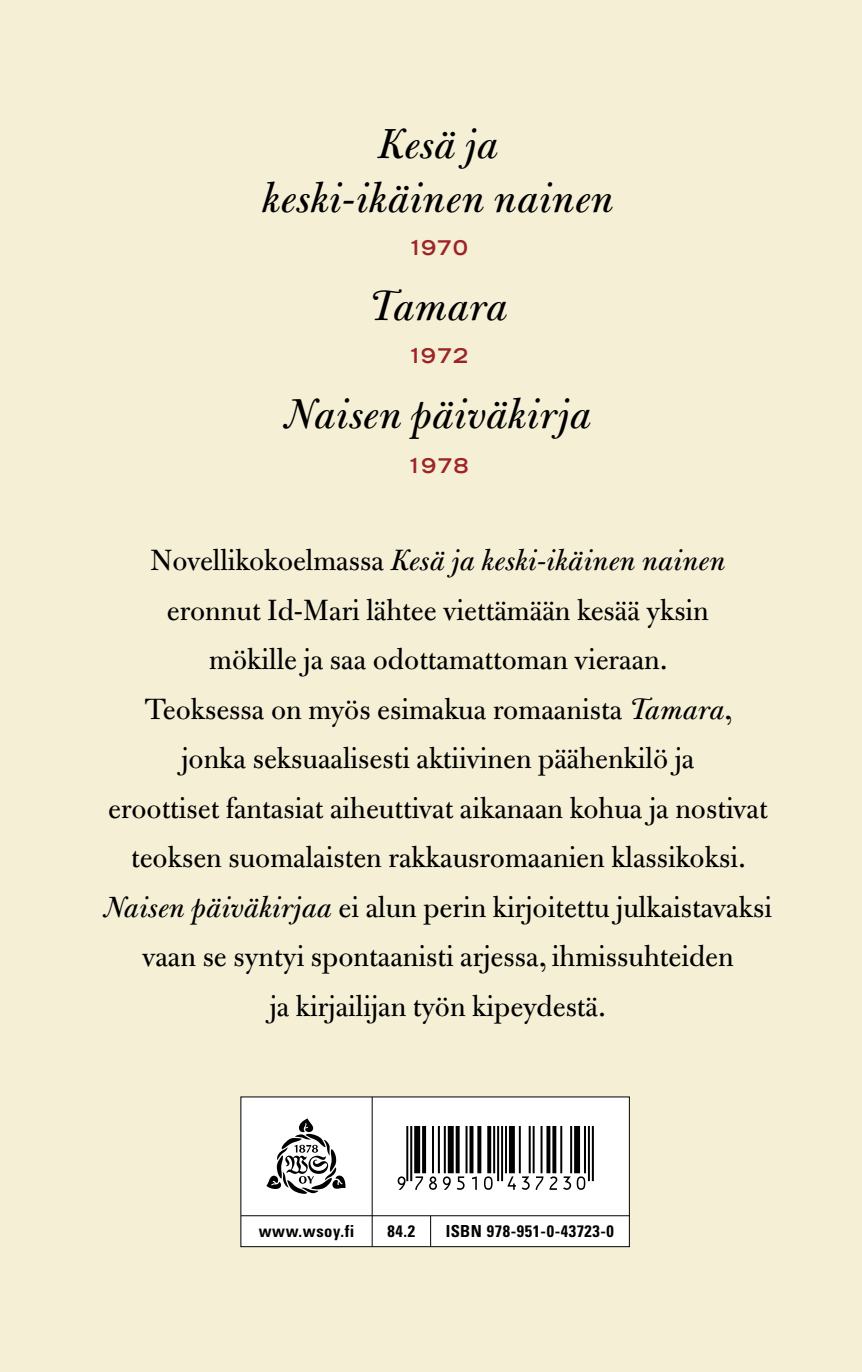
<style>
.page{position:relative;width:862px;height:1372px;background:#fff}
.page>*{position:absolute;margin:0;border:0;box-sizing:border-box;transform-origin:0 0}
.t1{font:63px "Viisas EAN Matala";color:#000}
.t2{font:italic 45px/54px "Bulmer MT Std";color:#000;text-align:center}
.t3{font:31.5px/49.5px "Bulmer MT Std";color:#000;text-align:center}
.t4{font:700 expanded 20.25px "Trade Gothic LT Std";letter-spacing:.065em;color:#9d2327}
.t5{font:700 condensed 16.65px "Univers LT Std";letter-spacing:.035em;color:#000}
.s1{font-style:italic}
</style>
<div class="page">
<div style="left:0;top:0;width:861px;height:1371px;background:#f5efd5"></div>
<div style="left:241px;top:1096px;width:388px;height:150px;background:#fff"></div>
<hr style="left:371px;top:1096px;width:1px;height:150px;background:#000">
<hr style="left:241px;top:1215px;width:388px;height:1px;background:#000">
<hr style="left:430px;top:1215px;width:1px;height:31px;background:#000">
<svg style="left:266px;top:1118px;width:79px;height:75px"></svg>
<h2 class="t2" style="left:262px;top:117px;width:353px">Kesä ja keski-ikäinen nainen</h2>
<p class="t4" style="left:408px;top:234px;width:61px">1970</p>
<h2 class="t2" style="left:368px;top:279px;width:141px">Tamara</h2>
<p class="t4" style="left:407px;top:342px;width:62px">1972</p>
<h2 class="t2" style="left:284px;top:387px;width:308px">Naisen päiväkirja</h2>
<p class="t4" style="left:407px;top:453px;width:63px">1978</p>
<p class="t3" style="left:104px;top:536px;width:669px">Novellikokoelmassa <span class="s1">Kesä ja keski-ikäinen nainen </span>eronnut Id-Mari lähtee viettämään kesää yksin<br>mökille ja saa odottamattoman vieraan.<br>Teoksessa on myös esimakua romaanista <span class="s1">Tamara</span>,<br>jonka seksuaalisesti aktiivinen päähenkilö ja<br>eroottiset fantasiat aiheuttivat aikanaan kohua ja nostivat teoksen suomalaisten rakkausromaanien klassikoksi.<br><span class="s1">Naisen päiväkirjaa</span> ei alun perin kirjoitettu julkaistavaksi vaan se syntyi spontaanisti arjessa, ihmissuhteiden<br>ja kirjailijan työn kipeydestä.</p>
<h1 class="t1" style="left:392px;top:1125px;width:203px">*9789510437230*</h1>
<p class="t5" style="left:258px;top:1220px;width:97px">www.wsoy.fi</p>
<p class="t5" style="left:387px;top:1220px;width:29px">84.2</p>
<p class="t5" style="left:445px;top:1220px;width:169px">ISBN 978-951-0-43723-0</p>
</div>
